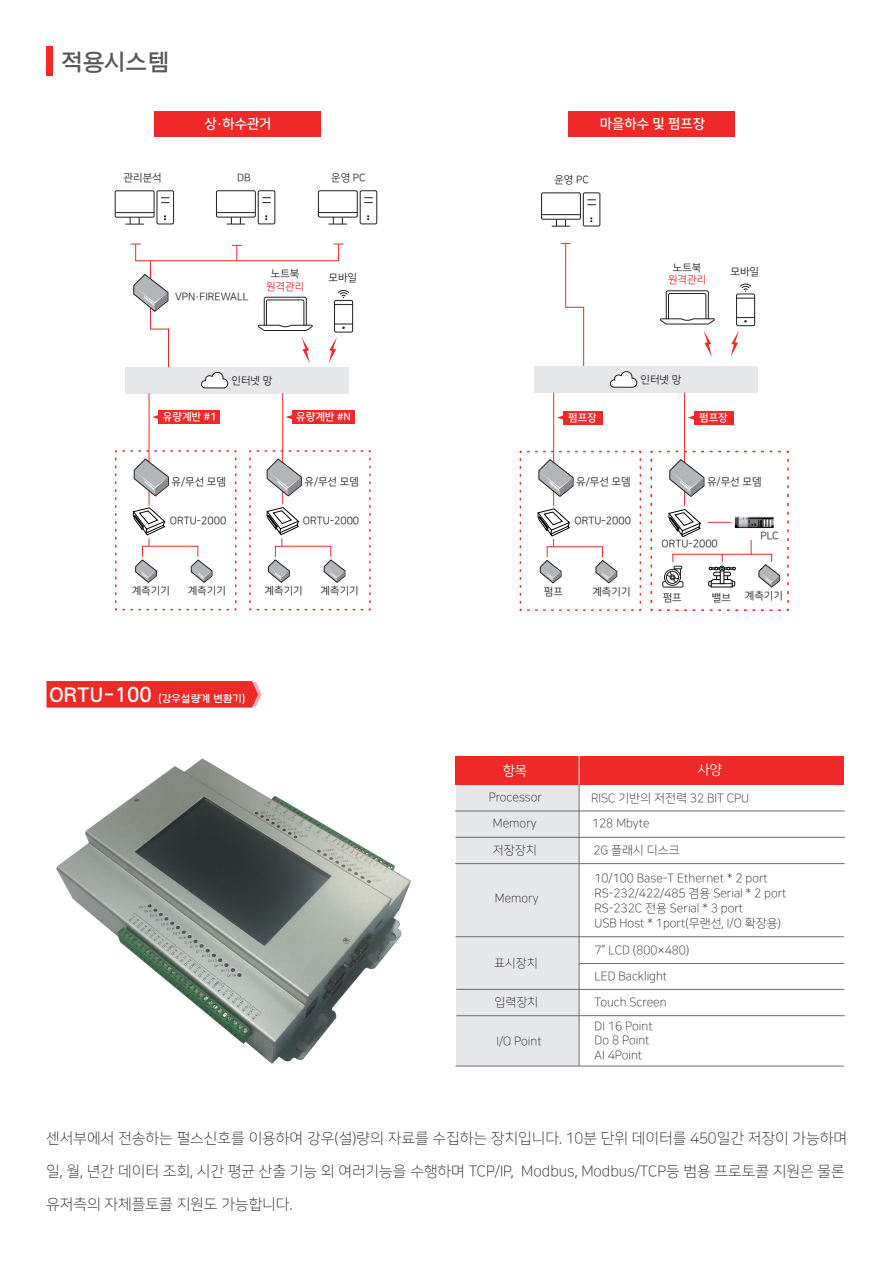
<style>
.page{position:relative;width:893px;height:1263px;background:#fff}
.page>*{position:absolute;margin:0;border:0;box-sizing:border-box;transform-origin:0 0}
.t1{font:24px "Arita dotum Semi Bold OTF";color:#57585a}
.t2{font:15px "Nanum Square L";color:#231f20}
.t3{font:13.5px "Nanum Square B";color:#fff}
.t4{font:13.5px "Nanum Square R";color:#fff}
.t5{font:12px/15px "Nanum Square L";color:#231f20}
.t6{font:10.5px "Nanum Square R";color:#231f20}
.t7{font:10.5px "Arita dotum Semi Bold OTF";color:#fff}
.t8{font:10.5px "Nanum Square B";color:#fff}
.t9{font:10.5px "Nanum Square R";color:#ee2928}
.s1{font-size:21.75px}
.s2{font-size:15.75px}
</style>
<div class="page">
<img style="left:56px;top:758px;width:355px;height:306px">
<div style="left:46px;top:681px;width:216px;height:26px;background:#ee2928"></div>
<div style="left:154px;top:112px;width:167px;height:25px;background:#ee2928"></div>
<div style="left:126px;top:367px;width:223px;height:26px;background:#e6e7e9"></div>
<div style="left:568px;top:112px;width:167px;height:25px;background:#ee2928"></div>
<div style="left:46px;top:46px;width:6px;height:30px;background:#ee2928"></div>
<div style="left:115px;top:190px;width:39px;height:28px;border:1px solid #231f20;border-radius:2px"></div>
<hr style="left:115px;top:212px;width:39px;height:1px;background:#231f20">
<svg style="left:125px;top:217px;width:19px;height:8px"></svg>
<div style="left:157px;top:190px;width:17px;height:34px;border:1px solid #231f20;border-radius:2px"></div>
<svg style="left:161px;top:197px;width:8px;height:6px"></svg>
<div style="left:216px;top:190px;width:40px;height:27px;border:1px solid #231f20;border-radius:2px"></div>
<hr style="left:216px;top:212px;width:39px;height:1px;background:#231f20">
<svg style="left:227px;top:217px;width:18px;height:8px"></svg>
<div style="left:258px;top:190px;width:17px;height:34px;border:1px solid #231f20;border-radius:2px"></div>
<svg style="left:262px;top:197px;width:9px;height:6px"></svg>
<div style="left:318px;top:190px;width:40px;height:27px;border:1px solid #231f20;border-radius:2px"></div>
<hr style="left:318px;top:212px;width:39px;height:1px;background:#231f20">
<svg style="left:329px;top:217px;width:18px;height:8px"></svg>
<div style="left:360px;top:190px;width:17px;height:34px;border:1px solid #231f20;border-radius:2px"></div>
<svg style="left:364px;top:197px;width:9px;height:6px"></svg>
<div style="left:541px;top:192px;width:40px;height:28px;border:1px solid #231f20;border-radius:2px"></div>
<hr style="left:541px;top:214px;width:39px;height:1px;background:#231f20">
<svg style="left:552px;top:219px;width:18px;height:8px"></svg>
<div style="left:583px;top:193px;width:17px;height:33px;border:1px solid #231f20;border-radius:2px"></div>
<svg style="left:587px;top:199px;width:9px;height:6px"></svg>
<svg style="left:561px;top:243px;width:23px;height:123px"></svg>
<div style="left:535px;top:366px;width:223px;height:27px;background:#e6e7e9"></div>
<svg style="left:609px;top:371px;width:29px;height:17px"></svg>
<svg style="left:131px;top:243px;width:222px;height:146px"></svg>
<div style="left:736px;top:294px;width:19px;height:32px;border:1px solid #231f20;border-radius:2px"></div>
<svg style="left:736px;top:298px;width:19px;height:1px"></svg>
<svg style="left:736px;top:317px;width:19px;height:5px"></svg>
<svg style="left:740px;top:283px;width:11px;height:9px"></svg>
<svg style="left:731px;top:331px;width:8px;height:25px"></svg>
<svg style="left:659px;top:290px;width:56px;height:67px"></svg>
<hr style="left:149px;top:393px;width:1px;height:112px;background:#ee2928">
<hr style="left:282px;top:393px;width:1px;height:111px;background:#ee2928">
<div style="left:158px;top:410px;width:62px;height:14px;background:#ee2928"></div>
<svg style="left:152px;top:415px;width:6px;height:4px"></svg>
<hr style="left:553px;top:393px;width:1px;height:113px;background:#ee2928">
<div style="left:563px;top:411px;width:39px;height:13px;background:#ee2928"></div>
<svg style="left:557px;top:415px;width:6px;height:5px"></svg>
<hr style="left:684px;top:393px;width:1px;height:113px;background:#ee2928">
<div style="left:694px;top:411px;width:39px;height:13px;background:#ee2928"></div>
<svg style="left:688px;top:415px;width:6px;height:5px"></svg>
<div style="left:292px;top:410px;width:62px;height:14px;background:#ee2928"></div>
<svg style="left:286px;top:415px;width:6px;height:4px"></svg>
<div style="left:456px;top:785px;width:123px;height:281px;background:#e6e7e9"></div>
<hr style="left:455px;top:863px;width:390px;height:1px;background:#6c6d70">
<hr style="left:455px;top:837px;width:390px;height:1px;background:#6c6d70">
<hr style="left:579px;top:785px;width:1px;height:281px;background:#6c6d70">
<hr style="left:455px;top:811px;width:390px;height:1px;background:#6c6d70">
<hr style="left:455px;top:936px;width:389px;height:1px;background:#6c6d70">
<hr style="left:456px;top:1015px;width:389px;height:1px;background:#6c6d70">
<hr style="left:455px;top:1065px;width:389px;height:1px;background:#6c6d70">
<hr style="left:579px;top:963px;width:265px;height:1px;background:#6c6d70">
<hr style="left:456px;top:989px;width:388px;height:1px;background:#6c6d70">
<svg style="left:115px;top:450px;width:122px;height:161px"></svg>
<svg style="left:249px;top:450px;width:122px;height:161px"></svg>
<svg style="left:519px;top:450px;width:123px;height:161px"></svg>
<svg style="left:650px;top:450px;width:139px;height:161px"></svg>
<div style="left:455px;top:756px;width:389px;height:29px;background:#ee2928"></div>
<svg style="left:579px;top:756px;width:1px;height:29px"></svg>
<h1 class="t1" style="left:61px;top:49px;width:110px">적용시스템</h1>
<p class="t6" style="left:124px;top:172px;width:40px">관리분석</p>
<p class="t3" style="left:204px;top:117px;width:69px">상·하수관거</p>
<p class="t3" style="left:600px;top:117px;width:107px">마을하수 및 펌프장</p>
<p class="t6" style="left:237px;top:172px;width:15px">DB</p>
<p class="t6" style="left:331px;top:172px;width:36px">운영 PC</p>
<p class="t6" style="left:554px;top:174px;width:36px">운영 PC</p>
<p class="t6" style="left:175px;top:291px;width:75px">VPN·FIREWALL</p>
<p class="t6" style="left:271px;top:268px;width:30px">노트북</p>
<p class="t9" style="left:266px;top:281px;width:40px">원격관리</p>
<p class="t6" style="left:328px;top:273px;width:30px">모바일</p>
<p class="t6" style="left:232px;top:375px;width:42px">인터넷 망</p>
<p class="t6" style="left:673px;top:262px;width:30px">노트북</p>
<p class="t9" style="left:668px;top:274px;width:40px">원격관리</p>
<p class="t6" style="left:730px;top:266px;width:30px">모바일</p>
<p class="t6" style="left:640px;top:375px;width:42px">인터넷 망</p>
<p class="t8" style="left:163px;top:411px;width:55px">유량계반 #1</p>
<p class="t8" style="left:296px;top:411px;width:56px">유량계반 #N</p>
<p class="t8" style="left:699px;top:412px;width:30px">펌프장</p>
<p class="t8" style="left:568px;top:412px;width:30px">펌프장</p>
<p class="t6" style="left:172px;top:476px;width:56px">유/무선 모뎀</p>
<p class="t6" style="left:170px;top:515px;width:58px">ORTU-2000</p>
<p class="t6" style="left:304px;top:476px;width:56px">유/무선 모뎀</p>
<p class="t6" style="left:303px;top:515px;width:58px">ORTU-2000</p>
<p class="t6" style="left:576px;top:476px;width:56px">유/무선 모뎀</p>
<p class="t6" style="left:575px;top:516px;width:58px">ORTU-2000</p>
<p class="t6" style="left:707px;top:476px;width:56px">유/무선 모뎀</p>
<p class="t6" style="left:661px;top:538px;width:58px">ORTU-2000</p>
<p class="t6" style="left:761px;top:530px;width:20px">PLC</p>
<p class="t6" style="left:132px;top:586px;width:40px">계측기기</p>
<p class="t6" style="left:188px;top:586px;width:40px">계측기기</p>
<p class="t6" style="left:265px;top:586px;width:40px">계측기기</p>
<p class="t6" style="left:321px;top:586px;width:40px">계측기기</p>
<p class="t6" style="left:544px;top:586px;width:21px">펌프</p>
<p class="t6" style="left:592px;top:586px;width:40px">계측기기</p>
<p class="t6" style="left:663px;top:592px;width:21px">펌프</p>
<p class="t6" style="left:712px;top:592px;width:21px">밸브</p>
<p class="t6" style="left:745px;top:591px;width:40px">계측기기</p>
<p class="t7" style="left:49px;top:692px;width:198px"><span class="s1">ORTU-100</span> (강우설량계 변환기)</p>
<p class="t4" style="left:503px;top:763px;width:26px">항목</p>
<p class="t4" style="left:698px;top:762px;width:26px">사양</p>
<p class="t5" style="left:591px;top:791px;width:159px">RISC 기반의 저전력 32 BIT CPU</p>
<p class="t5" style="left:489px;top:785px;width:55px;line-height:26.1px;text-align:center">Processor<br>Memory</p>
<p class="t5" style="left:493px;top:843px;width:45px">저장장치</p>
<p class="t5" style="left:593px;top:843px;width:88px">2G 플래시 디스크</p>
<p class="t5" style="left:592px;top:816px;width:59px">128 Mbyte</p>
<p class="t5" style="left:495px;top:890px;width:45px">Memory</p>
<p class="t5" style="left:494px;top:956px;width:45px">표시장치</p>
<p class="t5" style="left:494px;top:995px;width:45px">입력장치</p>
<p class="t5" style="left:496px;top:1034px;width:47px">I/O Point</p>
<p class="t5" style="left:594px;top:871px;width:194px">10/100 Base-T Ethernet * 2 port<br>RS-232/422/485 겸용 Serial * 2 port<br>RS-232C 전용 Serial * 3 port<br>USB Host * 1port(무랜선, I/O 확장용)</p>
<p class="t5" style="left:594px;top:937px;width:97px;line-height:26px">7” LCD (800×480)<br>LED Backlight<br>Touch Screen</p>
<p class="t5" style="left:595px;top:1019px;width:60px;line-height:14.4px">DI 16 Point<br>Do 8 Point<br>AI 4Point</p>
<p class="t2" style="left:46px;top:1131px;width:802px">센서부에서 전송하는 펄스신호를 이용하여 강우(설)량의 자료를 수집하는 장치입니다. 10분 단위 데이터를 450일간 저장이 가능하며</p>
<p class="t2" style="left:46px;top:1164px;width:800px">일, 월, 년간 데이터 조회, 시간 평균 산출 기능 외 여러기능을 수행하며 TCP/IP, Modbus, Modbus/TCP등 범용 프로토콜 지원은 물론</p>
<p class="t2" style="left:46px;top:1197px;width:248px">유저측의 자체플토콜 지원도 가능합니다<span class="s2">.</span></p>
</div>
